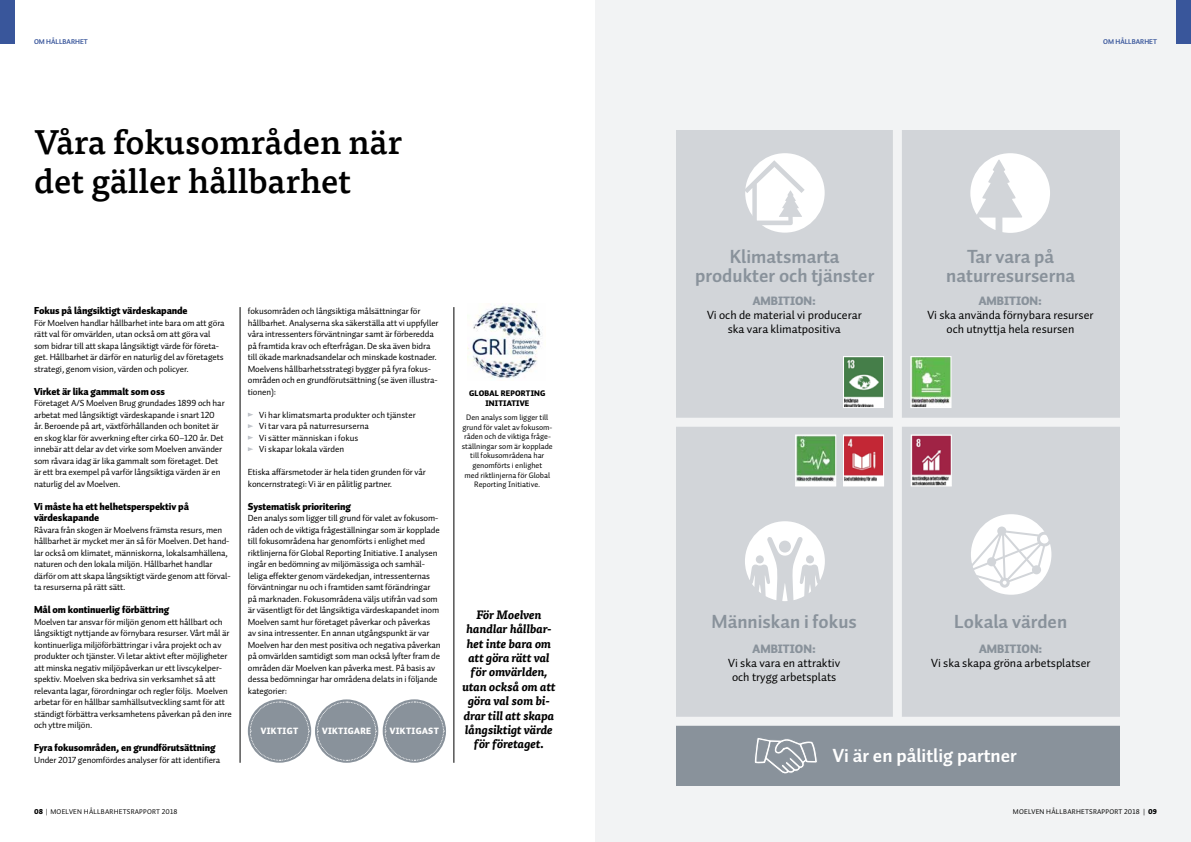
<style>
.page{position:relative;width:1191px;height:842px;background:#fff}
.page>*{position:absolute;margin:0;border:0;box-sizing:border-box;transform-origin:0 0}
.t1{font:500 34px/39px "Tisa OT";color:#000}
.t2{font:700 19px/19px "Auto 1";color:#89929b;text-align:center}
.t3{font:700 19px "Auto 1";color:#fff}
.t4{font:12px/14px "Auto 1";color:#000;text-align:center}
.t5{font:italic 700 12px/14.4px "Tisa OT";color:#000;text-align:center}
.t6{font:12px "Auto 1 Black LF";color:#89929b}
.t7{font:10px/11.5px "Auto 1 Black LF";letter-spacing:-.01em;color:#000}
.t8{font:9px/11.5px "Auto 1 Regular LF";letter-spacing:-.01em;color:#000}
.t9{font:900 9px "Auto 1";letter-spacing:.04em;color:#fff}
.t10{font:8px/9.6px "Auto 1 Regular LF";color:#000;text-align:center}
.t11{font:8px/9.6px "Auto 1 Black LF";letter-spacing:.02em;color:#000;text-align:center}
.t12{font:7px "Auto 1";letter-spacing:.03em;color:#000}
.t13{font:7px "Auto 1 Bold LF";color:#39569b}
.s1{font-family:"Auto 1 Black LF"}
.s2{font-family:"Auto 1 Regular LF"}
</style>
<div class="page">
<div style="left:595px;top:0;width:596px;height:842px;background:#f2f3f4"></div>
<div style="left:676px;top:130px;width:443px;height:587px;background:#d2d5d9"></div>
<div style="left:0;top:0;width:14px;height:44px;background:#39569b"></div>
<svg style="left:248px;top:413px;width:5px;height:4px"></svg>
<svg style="left:248px;top:424px;width:5px;height:4px"></svg>
<svg style="left:248px;top:436px;width:5px;height:4px"></svg>
<svg style="left:248px;top:447px;width:5px;height:4px"></svg>
<hr style="left:240px;top:307px;width:1px;height:456px;background:#000">
<hr style="left:454px;top:307px;width:1px;height:456px;background:#000">
<div style="left:1176px;top:0;width:15px;height:44px;background:#39569b"></div>
<img style="left:467px;top:303px;width:75px;height:75px">
<div style="left:676px;top:721px;width:443px;height:65px;background:#89929b"></div>
<div style="left:893px;top:119px;width:9px;height:602px;background:#f2f3f4"></div>
<div style="left:669px;top:717px;width:463px;height:9px;background:#f2f3f4"></div>
<div style="left:657px;top:418px;width:481px;height:9px;background:#f2f3f4"></div>
<svg style="left:745px;top:521px;width:80px;height:80px"></svg>
<div style="left:779px;top:540px;width:12px;height:13px;background:#d2d5d9;border-radius:50%"></div>
<div style="left:755px;top:555px;width:9px;height:8px;background:#d2d5d9;border-radius:50%"></div>
<div style="left:806px;top:555px;width:8px;height:8px;background:#d2d5d9;border-radius:50%"></div>
<div style="left:971px;top:514px;width:80px;height:81px;background:#fff;border-radius:50%"></div>
<svg style="left:971px;top:526px;width:80px;height:62px"></svg>
<svg style="left:754px;top:738px;width:63px;height:36px"></svg>
<svg style="left:970px;top:153px;width:80px;height:80px"></svg>
<div style="left:745px;top:153px;width:79px;height:80px;background:#fff;border-radius:50%"></div>
<svg style="left:745px;top:160px;width:59px;height:65px"></svg>
<svg style="left:315px;top:699px;width:63px;height:64px"></svg>
<svg style="left:317px;top:701px;width:60px;height:60px;background:#9da5ac"></svg>
<svg style="left:248px;top:699px;width:63px;height:64px"></svg>
<svg style="left:250px;top:701px;width:59px;height:60px;background:#9ca4ab"></svg>
<svg style="left:383px;top:699px;width:63px;height:64px"></svg>
<svg style="left:385px;top:701px;width:59px;height:60px;background:#9ca4ab"></svg>
<svg style="left:843px;top:356px;width:41px;height:52px;background:#85a787"></svg>
<svg style="left:910px;top:356px;width:42px;height:52px;background:#8fc384"></svg>
<svg style="left:795px;top:434px;width:41px;height:53px;background:#85b581"></svg>
<svg style="left:843px;top:434px;width:41px;height:53px;background:#d1777f"></svg>
<svg style="left:910px;top:434px;width:42px;height:53px;background:#b36b7f"></svg>
<p class="t13" style="left:34px;top:37px;width:55px">OM HÅLLBARHET</p>
<h1 class="t1" style="left:34px;top:123px;width:369px">Våra fokusområden när det gäller hållbarhet</h1>
<p class="t7" style="left:34px;top:305px;width:155px">Fokus på långsiktigt värdeskapande</p>
<p class="t8" style="left:34px;top:317px;width:192px">För Moelven handlar hållbarhet inte bara om att göra rätt val för omvärlden, utan också om att göra val som bidrar till att skapa långsiktigt värde för företa&shy;get. Hållbarhet är därför en naturlig del av företagets strategi, genom vision, värden och policyer.</p>
<p class="t7" style="left:34px;top:385px;width:132px">Virket är lika gammalt som oss</p>
<p class="t8" style="left:34px;top:397px;width:192px">Företaget A/S Moelven Brug grundades 1899 och har arbetat med långsiktigt värdeskapande i snart 120 år. Beroende på art, växtförhållanden och bonitet är en skog klar för avverkning efter cirka 60–120 år. Det innebär att delar av det virke som Moelven använder som råvara idag är lika gammalt som företaget. Det är ett bra exempel på varför långsiktiga värden är en naturlig del av Moelven.</p>
<p class="t7" style="left:34px;top:500px;width:156px">Vi måste ha ett helhetsperspektiv på värdeskapande</p>
<p class="t8" style="left:34px;top:524px;width:198px">Råvara från skogen är Moelvens främsta resurs, men hållbarhet är mycket mer än så för Moelven. Det hand&shy;lar också om klimatet, människorna, lokalsamhällena, naturen och den lokala miljön. Hållbarhet handlar därför om att skapa långsiktigt värde genom att förval&shy;ta resurserna på rätt sätt.</p>
<p class="t7" style="left:34px;top:604px;width:137px">Mål om kontinuerlig förbättring</p>
<p class="t8" style="left:34px;top:616px;width:199px">Moelven tar ansvar för miljön genom ett hållbart och långsiktigt nyttjande av förnybara resurser. Vårt mål är kontinuerliga miljöförbättringar i våra projekt och av produkter och tjänster. Vi letar aktivt efter möjligheter att minska negativ miljöpåverkan ur ett livscykelper&shy;spektiv. Moelven ska bedriva sin verksamhet så att relevanta lagar, förordningar och regler följs. Moelven arbetar för en hållbar samhällsutveckling samt för att ständigt förbättra verksamhetens påverkan på den inre och yttre miljön.</p>
<p class="t7" style="left:34px;top:742px;width:183px">Fyra fokusområden, en grundförutsättning</p>
<p class="t8" style="left:34px;top:754px;width:188px">Under 2017 genomfördes analyser för att identifiera</p>
<p class="t8" style="left:248px;top:305px;width:192px">fokusområden och långsiktiga målsättningar för hållbarhet. Analyserna ska säkerställa att vi uppfyller våra intressenters förväntningar samt är förberedda på framtida krav och efterfrågan. De ska även bidra till ökade marknadsandelar och minskade kostnader.<br>Moelvens hållbarhetsstrategi bygger på fyra fokus&shy;områden och en grundförutsättning (se även illustra&shy;tionen):</p>
<p class="t8" style="left:259px;top:409px;width:158px">Vi har klimatsmarta produkter och tjänster<br>Vi tar vara på naturresurserna<br>Vi sätter människan i fokus<br>Vi skapar lokala värden</p>
<p class="t8" style="left:248px;top:466px;width:180px">Etiska affärsmetoder är hela tiden grunden för vår koncernstrategi: Vi är en pålitlig partner.</p>
<p class="t7" style="left:248px;top:500px;width:105px">Systematisk prioritering</p>
<p class="t8" style="left:248px;top:512px;width:194px">Den analys som ligger till grund för valet av fokusom&shy;råden och de viktiga frågeställningar som är kopplade till fokusområdena har genomförts i enlighet med riktlinjerna för Global Reporting Initiative. I analysen ingår en bedömning av miljömässiga och samhäl&shy;leliga effekter genom värdekedjan, intressenternas förväntningar nu och i framtiden samt förändringar på marknaden. Fokusområdena väljs utifrån vad som är väsentligt för det långsiktiga värdeskapandet inom Moelven samt hur företaget påverkar och påverkas av sina intressenter. En annan utgångspunkt är var Moelven har den mest positiva och negativa påverkan på omvärlden samtidigt som man också lyfter fram de områden där Moelven kan påverka mest. På basis av dessa bedömningar har områdena delats in i följande kategorier:</p>
<p class="t9" style="left:261px;top:725px;width:39px">VIKTIGT</p>
<p class="t9" style="left:322px;top:725px;width:51px">VIKTIGARE</p>
<p class="t9" style="left:390px;top:725px;width:51px">VIKTIGAST</p>
<p class="t12" style="left:34px;top:808px;width:145px"><span class="s1">08</span> | MOELVEN HÅLLBARHETSRAPPORT <span class="s2">2018</span></p>
<p class="t11" style="left:469px;top:389px;width:78px">GLOBAL REPORTING<br>INITIATIVE</p>
<p class="t10" style="left:462px;top:412px;width:92px">Den analys som ligger till grund för valet av fokusom&shy;råden och de viktiga fråge&shy;ställningar som är kopplade till fokusområdena har genomförts i enlighet<br>med riktlinjerna för Global<br>Reporting Initiative.</p>
<h3 class="t5" style="left:462px;top:608px;width:95px">För Moelven handlar hållbar&shy;het inte bara om att göra rätt val för omvärlden, utan också om att göra val som bi&shy;drar till att skapa långsiktigt värde för företaget.</h3>
<p class="t13" style="left:1103px;top:37px;width:55px">OM HÅLLBARHET</p>
<h2 class="t2" style="left:695px;top:247px;width:181px">Klimatsmarta produkter och tjänster</h2>
<h3 class="t6" style="left:752px;top:293px;width:65px">AMBITION:</h3>
<h3 class="t4" style="left:707px;top:308px;width:156px">Vi och de material vi producerar ska vara klimatpositiva</h3>
<h2 class="t2" style="left:946px;top:247px;width:130px">Tar vara på naturresurserna</h2>
<h3 class="t6" style="left:978px;top:293px;width:65px">AMBITION:</h3>
<h3 class="t4" style="left:927px;top:308px;width:168px">Vi ska använda förnybara resurser och utnyttja hela resursen</h3>
<h2 class="t2" style="left:711px;top:611px;width:147px">Människan i fokus</h2>
<h3 class="t6" style="left:752px;top:641px;width:65px">AMBITION:</h3>
<h3 class="t4" style="left:728px;top:656px;width:113px">Vi ska vara en attraktiv och trygg arbetsplats</h3>
<h2 class="t2" style="left:954px;top:611px;width:114px">Lokala värden</h2>
<h3 class="t6" style="left:979px;top:641px;width:65px">AMBITION:</h3>
<h3 class="t4" style="left:931px;top:656px;width:161px">Vi ska skapa gröna arbetsplatser</h3>
<h2 class="t3" style="left:833px;top:743px;width:185px">Vi är en pålitlig partner</h2>
<p class="t12" style="left:1013px;top:808px;width:145px">MOELVEN HÅLLBARHETSRAPPORT <span class="s2">2018 |</span> <span class="s1">09</span></p>
</div>
